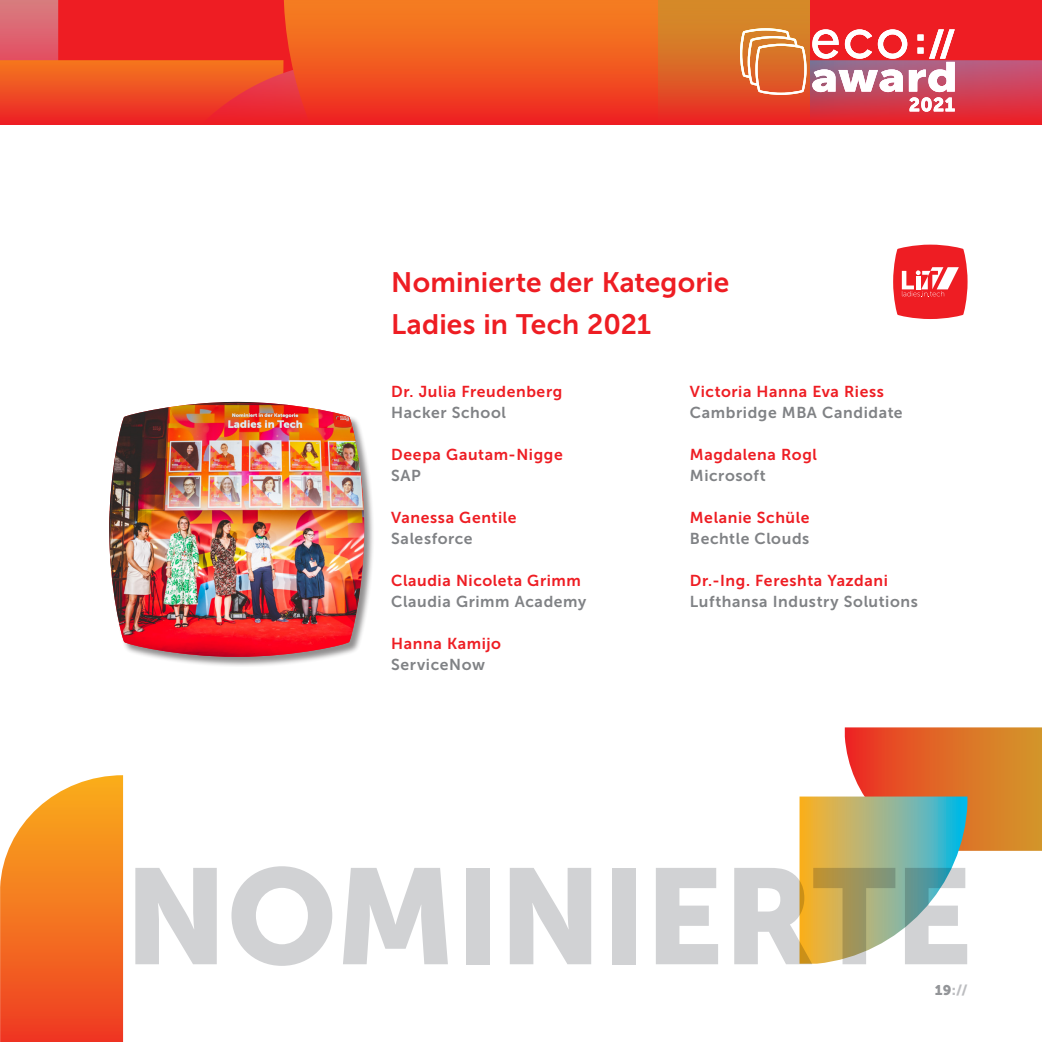
<style>
.page{position:relative;width:1042px;height:1042px;background:#fff}
.page>*{position:absolute;margin:0;border:0;box-sizing:border-box;transform-origin:0 0}
.t1{font:134.75px "Museo Sans 900";letter-spacing:-.015em;color:#d1d2d4}
.Jury-Head{font:28px/42px "Museo Sans 700";letter-spacing:.005em;color:#ee1d23}
.sub_rot{font:15.75px "Museo Sans 700";letter-spacing:.04em;color:#ee1d23}
.sub_grau{font:15.75px "Museo Sans 700";letter-spacing:.04em;color:#808285}
.t2{font:14px "Museo Sans 900";color:#bcbdc0}
.s1{color:#939598}
</style>
<div class="page">
<svg style="left:0;top:0;width:1042px;height:124px"></svg>
<svg style="left:734px;top:28px;width:308px;height:96px"></svg>
<div style="left:109px;top:401px;width:265px;height:266px;background:#231f20;opacity:.5"></div>
<img style="left:109px;top:402px;width:255px;height:255px">
<svg style="left:893px;top:245px;width:74px;height:74px"></svg>
<svg style="left:799px;top:727px;width:243px;height:236px"></svg>
<svg style="left:0;top:775px;width:123px;height:267px"></svg>
<p class="Jury-Head" style="left:391px;top:261px;width:340px">Nominierte der Kategorie<br>Ladies in Tech 2021</p>
<p class="sub_rot" style="left:391px;top:383px;width:173px">Dr. Julia Freudenberg</p>
<p class="sub_grau" style="left:391px;top:404px;width:116px">Hacker School</p>
<p class="sub_rot" style="left:391px;top:446px;width:173px">Deepa Gautam-Nigge</p>
<p class="sub_grau" style="left:391px;top:467px;width:31px">SAP</p>
<p class="sub_rot" style="left:391px;top:509px;width:127px">Vanessa Gentile</p>
<p class="sub_grau" style="left:391px;top:530px;width:83px">Salesforce</p>
<p class="sub_rot" style="left:391px;top:572px;width:191px">Claudia Nicoleta Grimm</p>
<p class="sub_grau" style="left:391px;top:593px;width:197px">Claudia Grimm Academy</p>
<p class="sub_rot" style="left:391px;top:635px;width:111px">Hanna Kamijo</p>
<p class="sub_grau" style="left:391px;top:656px;width:95px">ServiceNow</p>
<p class="sub_rot" style="left:690px;top:383px;width:196px">Victoria Hanna Eva Riess</p>
<p class="sub_grau" style="left:690px;top:404px;width:214px">Cambridge MBA Candidate</p>
<p class="sub_rot" style="left:690px;top:446px;width:129px">Magdalena Rogl</p>
<p class="sub_grau" style="left:690px;top:467px;width:77px">Microsoft</p>
<p class="sub_rot" style="left:690px;top:509px;width:121px">Melanie Schüle</p>
<p class="sub_grau" style="left:690px;top:530px;width:121px">Bechtle Clouds</p>
<p class="sub_rot" style="left:690px;top:572px;width:200px">Dr.-Ing. Fereshta Yazdani</p>
<p class="sub_grau" style="left:690px;top:593px;width:229px">Lufthansa Industry Solutions</p>
<h1 class="t1" style="left:124px;top:840px;width:850px">NOMINIERTE</h1>
<p class="t2" style="left:934px;top:982px;width:34px"><span class="s1">19</span>://</p>
</div>
